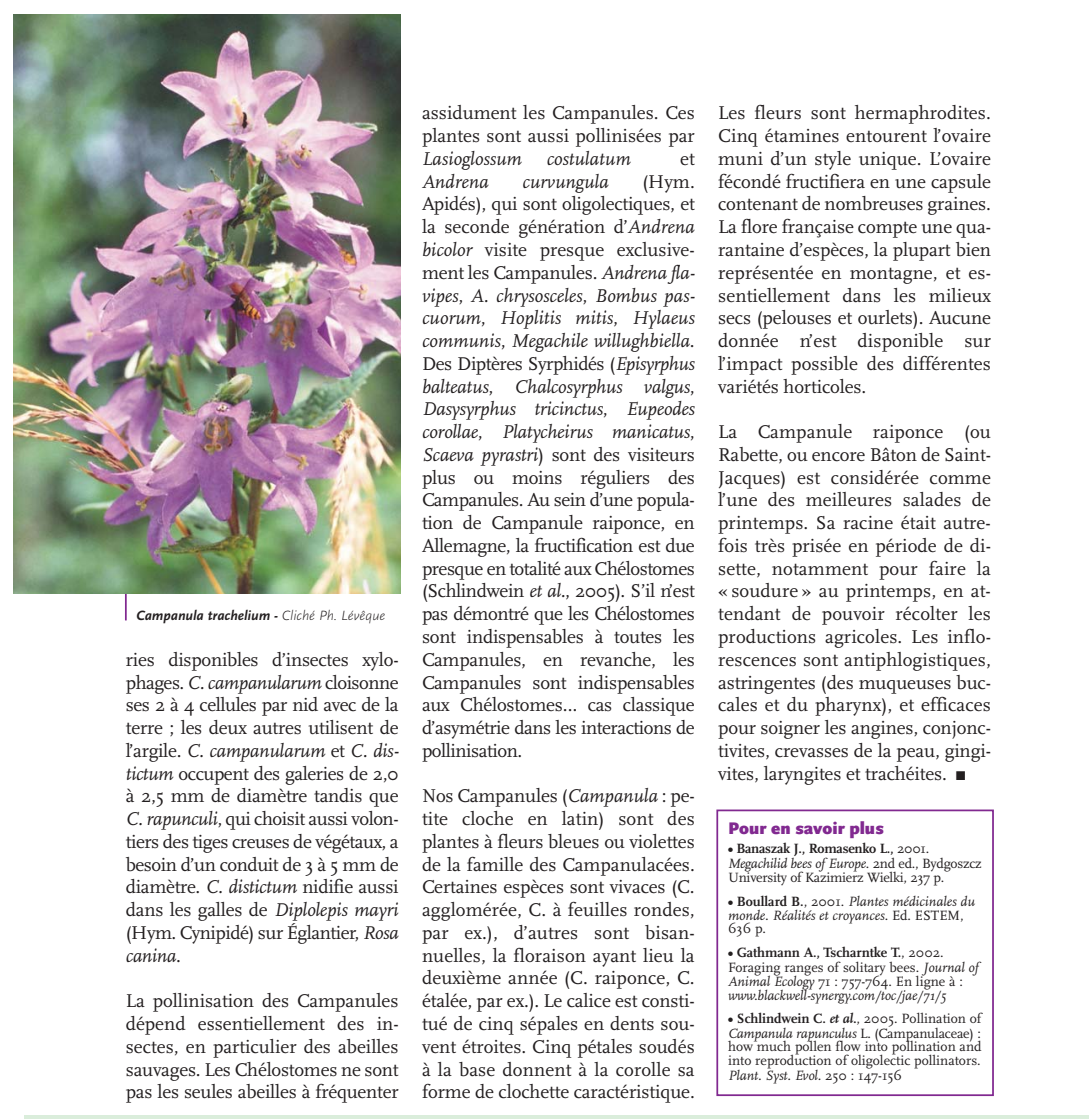
<style>
.page{position:relative;width:1092px;height:1119px;background:#fff}
.page>*{position:absolute;margin:0;border:0;box-sizing:border-box;transform-origin:0 0}
.t1{font:19.25px/22.8px "Scala";letter-spacing:-.005em;color:#231f20;text-align:justify}
.t2{font:italic 19.25px "Scala";color:#231f20}
.t3{font:900 17.5px "Scala Sans";color:#812990}
.t4{font:italic 14px/14.2px "Scala";color:#231f20}
.t5{font:14px/14.2px "Scala";color:#231f20;text-align:justify}
.t6{font:14px/14px "Scala";letter-spacing:-.02em;color:#231f20}
.t7{font:italic 700 14px "Scala Sans";color:#231f20}
.s1{font-weight:300}
.s2{font-style:italic}
.s3{font-family:"Scala Sans Expert"}
.s4{font-weight:700}
.s5{font-weight:700;font-style:normal}
.s6{font-style:normal}
.s7{font-weight:700;font-style:italic}
</style>
<div class="page">
<hr style="left:25px;top:1115px;width:1063px;height:3px;background:#daeddb">
<div style="left:716px;top:809px;width:277px;height:286px;border:2px solid #812990"></div>
<hr style="left:125px;top:581px;width:2px;height:39px;background:#812990">
<img style="left:14px;top:15px;width:386px;height:578px">
<p class="t7" style="left:137px;top:609px;width:250px">Campanula trachelium - <span class="s1">Cliché Ph. Lévêque</span></p>
<p class="t1" style="left:126px;top:649px;width:274px">ries disponibles d’insectes xylo&shy;phages. <span class="s2">C. campanularum</span> cloisonne ses 2 à 4 cellules par nid avec de la terre ; les deux autres utilisent de l’argile. <span class="s2">C. campanularum</span> et <span class="s2">C. dis&shy;tictum</span> occupent des galeries de 2,0 à 2,5 mm de diamètre tandis que <span class="s2">C. rapunculi</span>, qui choisit aussi volon&shy;tiers des tiges creuses de végétaux, a besoin d’un conduit de 3 à 5 mm de diamètre. <span class="s2">C. distictum</span> nidifie aussi dans les galles de <span class="s2">Diplolepis mayri </span>(Hym. Cynipidé) sur Églantier, <span class="s2">Rosa canina</span>.</p>
<p class="t1" style="left:126px;top:991px;width:274px">La pollinisation des Campanules dépend essentiellement des in&shy;sectes, en particulier des abeilles sauvages. Les Chélostomes ne sont pas les seules abeilles à fréquenter</p>
<p class="t1" style="left:422px;top:103px;width:274px">assidument les Campanules. Ces plantes sont aussi pollinisées par</p>
<p class="t2" style="left:422px;top:151px;width:101px">Lasioglossum</p>
<p class="t2" style="left:546px;top:151px;width:85px">costulatum</p>
<p class="t1" style="left:680px;top:149px;width:16px">et</p>
<p class="t2" style="left:422px;top:173px;width:68px">Andrena</p>
<p class="t2" style="left:522px;top:173px;width:88px">curvungula</p>
<p class="t1" style="left:422px;top:172px;width:274px;text-indent:220px">(Hym.<br>Apidés), qui sont oligolectiques, et la seconde génération d’<span class="s2">Andrena bicolor</span> visite presque exclusive&shy;ment les Campanules. <span class="s2">Andrena fla&shy;vipes</span>, <span class="s2">A. chrysosceles</span>, <span class="s2">Bombus pas&shy;cuorum</span>, <span class="s2">Hoplitis mitis</span>, <span class="s2">Hylaeus communis</span>, <span class="s2">Megachile willughbiella</span>.<br>Des Diptères Syrphidés (<span class="s2">Episyrphus balteatus</span>, <span class="s2">Chalcosyrphus valgus</span>, <span class="s2">Dasysyrphus tricinctus</span>, <span class="s2">Eupeodes corollae</span>, <span class="s2">Platycheirus manicatus</span>, <span class="s2">Scaeva pyrastri</span>) sont des visiteurs plus ou moins réguliers des Campanules. Au sein d’une popula&shy;tion de Campanule raiponce, en Allemagne, la fructification est due presque en totalité aux Chélostomes (Schlindwein <span class="s2">et al.</span>, 2005). S’il n’est pas démontré que les Chélostomes sont indispensables à toutes les Campanules, en revanche, les Campanules sont indispensables aux Chélostomes… cas classique d’asymétrie dans les interactions de pollinisation.</p>
<p class="t1" style="left:422px;top:786px;width:274px">Nos Campanules (<span class="s2">Campanula</span> : pe&shy;tite cloche en latin) sont des plantes à fleurs bleues ou violettes de la famille des Campanulacées.<br>Certaines espèces sont vivaces (C. agglomérée, C. à feuilles rondes, par ex.), d’autres sont bisan&shy;nuelles, la floraison ayant lieu la deuxième année (C. raiponce, C. étalée, par ex.). Le calice est consti&shy;tué de cinq sépales en dents sou&shy;vent étroites. Cinq pétales soudés à la base donnent à la corolle sa forme de clochette caractéristique.</p>
<p class="t1" style="left:718px;top:103px;width:274px">Les fleurs sont hermaphrodites.<br>Cinq étamines entourent l’ovaire muni d’un style unique. L’ovaire fécondé fructifiera en une capsule contenant de nombreuses graines.<br>La flore française compte une qua&shy;rantaine d’espèces, la plupart bien représentée en montagne, et es&shy;sentiellement dans les milieux secs (pelouses et ourlets). Aucune donnée n’est disponible sur l’impact possible des différentes variétés horticoles.</p>
<p class="t1" style="left:718px;top:422px;width:274px">La Campanule raiponce (ou Rabette, ou encore Bâton de Saint-Jacques) est considérée comme l’une des meilleures salades de printemps. Sa racine était autre&shy;fois très prisée en période de di&shy;sette, notamment pour faire la « soudure » au printemps, en at&shy;tendant de pouvoir récolter les productions agricoles. Les inflo&shy;rescences sont antiphlogistiques, astringentes (des muqueuses buc&shy;cales et du pharynx), et efficaces pour soigner les angines, conjonc&shy;tivites, crevasses de la peau, gingi&shy;vites, laryngites et trachéites. <span class="s3">r</span></p>
<p class="t3" style="left:728px;top:821px;width:157px">Pour en savoir plus</p>
<p class="t6" style="left:728px;top:843px;width:255px"><span class="s4">• Banaszak J., Romasenko L.,</span> 2001.<br><span class="s2">Megachilid bees of Europe</span>. 2nd ed., Bydgoszcz<br>University of Kazimierz Wielki, 237 p.</p>
<p class="t4" style="left:728px;top:895px;width:248px;line-height:13.7px"><span class="s5">• Boullard B.</span><span class="s6">, 2001.</span> Plantes médicinales du monde. Réalités et croyances<span class="s6">. Ed. ESTEM,<br>636 p.</span></p>
<p class="t4" style="left:728px;top:946px;width:252px"><span class="s5">• Gathmann A., Tscharntke T.</span><span class="s6">, 2002.<br>Foraging ranges of solitary bees.</span> Journal of Animal Ecology <span class="s6">71 : 757-764. En ligne à : </span>www.blackwell-synergy.com/toc/jae/71/5</p>
<p class="t5" style="left:728px;top:1012px;width:255px"><span class="s4">• Schlindwein C.</span> <span class="s7">et al.</span>, 2005. Pollination of <span class="s2">Campanula rapunculus</span> L. (Campanulaceae) : how much pollen flow into pollination and into reproduction of oligolectic pollinators.<br><span class="s2">Plant. Syst. Evol.</span> 250 : 147-156</p>
</div>
